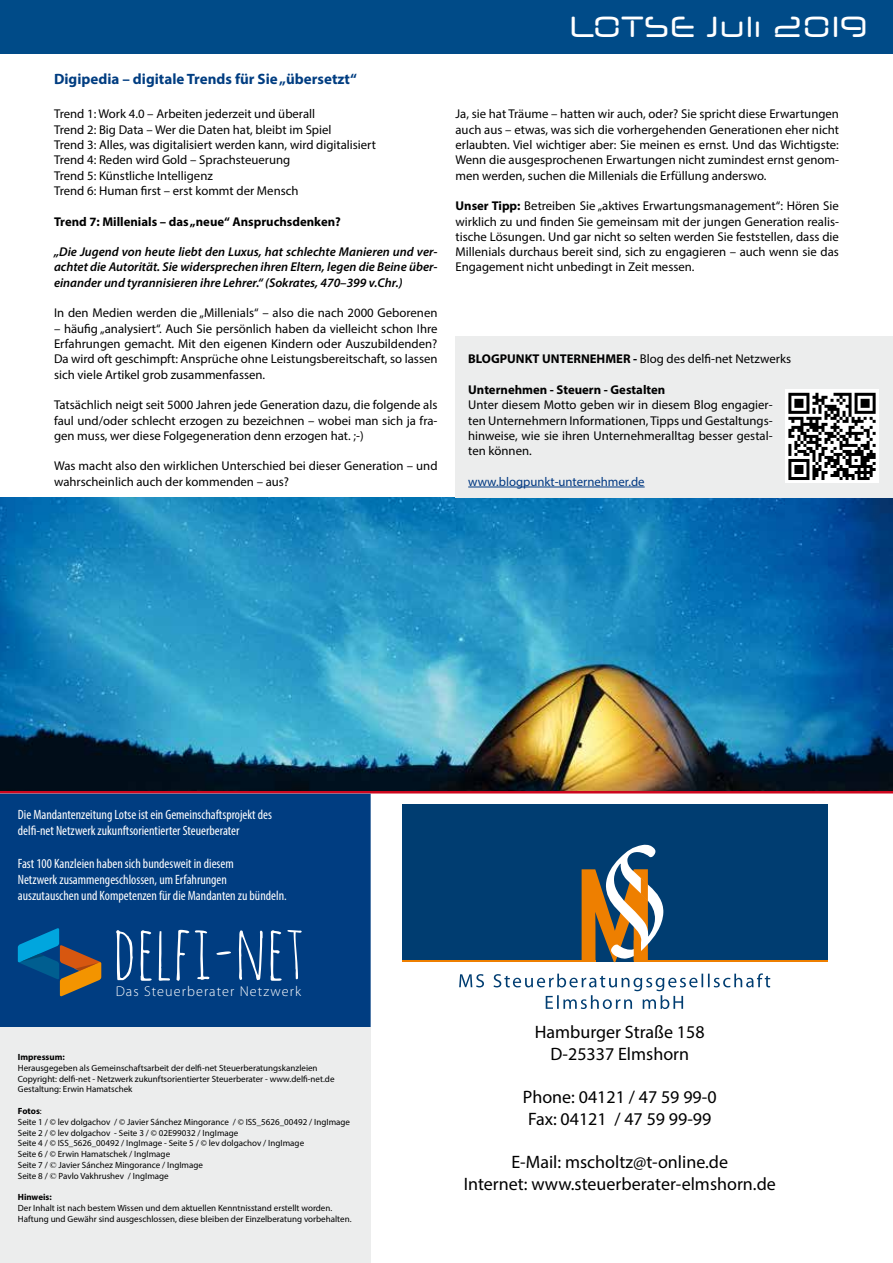
<style>
.page{position:relative;width:893px;height:1263px;background:#fff}
.page>*{position:absolute;margin:0;border:0;box-sizing:border-box;transform-origin:0 0}
.t1{font:75px "Amatic SC";color:#fff}
.t2{font:45px "Neuropol Nova";color:#fff}
.t3{font:18px/21.6px "Myriad Pro";color:#000;text-align:center}
.t4{font:700 15px "Myriad Pro";color:#003d81}
.t5{font:300 14.25px "Myriad Pro";letter-spacing:.075em;color:#fff}
.t6{font:condensed 13.5px/16.2px "Myriad Pro";color:#fff}
.t7{font:12.75px/15.3px "Myriad Pro";color:#000;text-align:justify}
.t8{font:italic 600 12.75px/15.3px "Myriad Pro";color:#000;text-align:justify}
.t9{font:700 12.75px "Myriad Pro";color:#000}
.t10{font:12.75px "Myriad Pro";color:#003882}
.t11{font:9px/10.8px "Myriad Pro";color:#000}
.t12{font:700 9px "Myriad Pro";color:#000}
.s1{font-weight:700}
.s2{font-family:"Times New Roman"}
</style>
<div class="page">
<hr style="left:0;top:790px;width:893px;height:3px;background:#cd071e">
<div style="left:0;top:794px;width:371px;height:234px;background:#003d81"></div>
<div style="left:0;top:1028px;width:371px;height:235px;background:#eceded"></div>
<div style="left:402px;top:804px;width:425px;height:158px;background:#003d71"></div>
<svg style="left:582px;top:844px;width:82px;height:118px"></svg>
<svg style="left:459px;top:973px;width:311px;height:36px"></svg>
<hr style="left:402px;top:960px;width:193px;height:2px;background:#ee7f00">
<hr style="left:634px;top:960px;width:193px;height:2px;background:#ee7f00">
<svg style="left:18px;top:928px;width:83px;height:68px;background:#325a72"></svg>
<div style="left:0;top:0;width:893px;height:53px;background:#004b88"></div>
<img style="left:0;top:497px;width:893px;height:293px">
<div style="left:455px;top:336px;width:438px;height:161px;background:#eceded"></div>
<hr style="left:468px;top:487px;width:177px;height:1px;background:#003882">
<div style="left:785px;top:390px;width:94px;height:93px;background:#fff"></div>
<svg style="left:788px;top:393px;width:88px;height:87px"></svg>
<p class="t4" style="left:54px;top:70px;width:304px">Digipedia – digitale Trends für Sie „übersetzt“</p>
<p class="t7" style="left:54px;top:106px;width:323px;text-align:left">Trend 1: Work 4.0 – Arbeiten jederzeit und überall<br>Trend 2: Big Data – Wer die Daten hat, bleibt im Spiel<br>Trend 3: Alles, was digitalisiert werden kann, wird digitalisiert Trend 4: Reden wird Gold – Sprachsteuerung<br>Trend 5: Künstliche Intelligenz<br>Trend 6: Human first – erst kommt der Mensch</p>
<p class="t9" style="left:54px;top:213px;width:288px">Trend 7: Millenials – das „neue“ Anspruchsdenken?</p>
<p class="t8" style="left:54px;top:244px;width:385px">„Die Jugend von heute liebt den Luxus, hat schlechte Manieren und ver&shy;achtet die Autorität. Sie widersprechen ihren Eltern, legen die Beine über&shy;einander und tyrannisieren ihre Lehrer.“ (Sokrates, 470–399 v.Chr.)</p>
<p class="t7" style="left:54px;top:305px;width:385px">In den Medien werden die „Millenials“ – also die nach 2000 Geborenen</p>
<p class="t7" style="left:54px;top:321px;width:385px">– häufig „analysiert“. Auch Sie persönlich haben da vielleicht schon Ihre Erfahrungen gemacht. Mit den eigenen Kindern oder Auszubildenden?<br>Da wird oft geschimpft: Ansprüche ohne Leistungsbereitschaft, so lassen sich viele Artikel grob zusammenfassen.</p>
<p class="t7" style="left:54px;top:397px;width:385px">Tatsächlich neigt seit 5000 Jahren jede Generation dazu, die folgende als faul und/oder schlecht erzogen zu bezeichnen – wobei man sich ja fra&shy;gen muss, wer diese Folgegeneration denn erzogen hat. ;-)</p>
<p class="t7" style="left:54px;top:458px;width:385px">Was macht also den wirklichen Unterschied bei dieser Generation – und wahrscheinlich auch der kommenden – aus?</p>
<h2 class="t2" style="left:570px;top:8px;width:301px">LOTSE Juli 2019</h2>
<p class="t7" style="left:455px;top:106px;width:385px">Ja, sie hat Träume – hatten wir auch, oder? Sie spricht diese Erwartungen auch aus – etwas, was sich die vorhergehenden Generationen eher nicht erlaubten. Viel wichtiger aber: Sie meinen es ernst. Und das Wichtigste:<br>Wenn die ausgesprochenen Erwartungen nicht zumindest ernst genom&shy;men werden, suchen die Millenials die Erfüllung anderswo.</p>
<p class="t7" style="left:455px;top:198px;width:385px"><span class="s1">Unser Tipp:</span> Betreiben Sie „aktives Erwartungsmanagement“: Hören Sie wirklich zu und finden Sie gemeinsam mit der jungen Generation realis&shy;tische Lösungen. Und gar nicht so selten werden Sie feststellen, dass die Millenials durchaus bereit sind, sich zu engagieren – auch wenn sie das Engagement nicht unbedingt in Zeit messen.</p>
<p class="t7" style="left:468px;top:351px;width:324px"><span class="s1">BLOGPUNKT UNTERNEHMER -</span> Blog des delfi-net Netzwerks</p>
<p class="t9" style="left:468px;top:381px;width:199px">Unternehmen - Steuern - Gestalten</p>
<p class="t7" style="left:468px;top:397px;width:306px">Unter diesem Motto geben wir in diesem Blog engagier&shy;ten Unternehmern Informationen, Tipps und Gestaltungs&shy;hinweise, wie sie ihren Unternehmeralltag besser gestal&shy;ten können.</p>
<p class="t10" style="left:468px;top:474px;width:178px">www.blogpunkt-unternehmer.de</p>
<p class="t6" style="left:18px;top:806px;width:256px">Die Mandantenzeitung Lotse ist ein Gemeinschaftsprojekt des delfi-net Netzwerk zukunftsorientierter Steuerberater</p>
<p class="t6" style="left:18px;top:855px;width:270px">Fast 100 Kanzleien haben sich bundesweit in diesem<br>Netzwerk zusammengeschlossen, um Erfahrungen auszutauschen und Kompetenzen für die Mandanten zu bündeln.</p>
<h1 class="t1" style="left:113px;top:903px;width:193px">DELFI-NET</h1>
<p class="t5" style="left:116px;top:984px;width:187px">Das Steuerberater Netzwerk</p>
<p class="t12" style="left:18px;top:1051px;width:48px">Impressum:</p>
<p class="t11" style="left:18px;top:1062px;width:318px">Herausgegeben als Gemeinschaftsarbeit der delfi-net Steuerberatungskanzleien<br>Copyright: delfi-net - Netzwerk zukunftsorientierter Steuerberater - www.delfi-net.de<br>Gestaltung: Erwin Hamatschek</p>
<p class="t11" style="left:18px;top:1105px;width:334px"><span class="s1">Fotos</span>:<br>Seite 1 / © lev dolgachov / © Javier Sánchez Mingorance / © ISS_5626_00492 / IngImage Seite 2 / © lev dolgachov - Seite 3 / © 02E99032 / IngImage<br>Seite 4 / © ISS_5626_00492 / IngImage - Seite 5 / © lev dolgachov / IngImage<br>Seite 6 / © Erwin Hamatschek / IngImage<br>Seite 7 / <span class="s2">©</span> Javier Sánchez Mingorance / IngImage<br>Seite 8 / <span class="s2">©</span> Pavlo Vakhrushev / IngImage</p>
<p class="t12" style="left:18px;top:1191px;width:35px">Hinweis:</p>
<p class="t11" style="left:18px;top:1202px;width:335px">Der Inhalt ist nach bestem Wissen und dem aktuellen Kenntnisstand erstellt worden.<br>Haftung und Gewähr sind ausgeschlossen, diese bleiben der Einzelberatung vorbehalten.</p>
<h3 class="t3" style="left:535px;top:1021px;width:171px">Hamburger Straße 158<br>D-25337 Elmshorn</h3>
<h3 class="t3" style="left:523px;top:1086px;width:195px;text-align:left">Phone: 04121 / 47 59 99-0<br>Fax: 04121 / 47 59 99-99</h3>
<h3 class="t3" style="left:464px;top:1151px;width:314px">E-Mail: mscholtz@t-online.de<br>Internet: www.steuerberater-elmshorn.de</h3>
</div>
